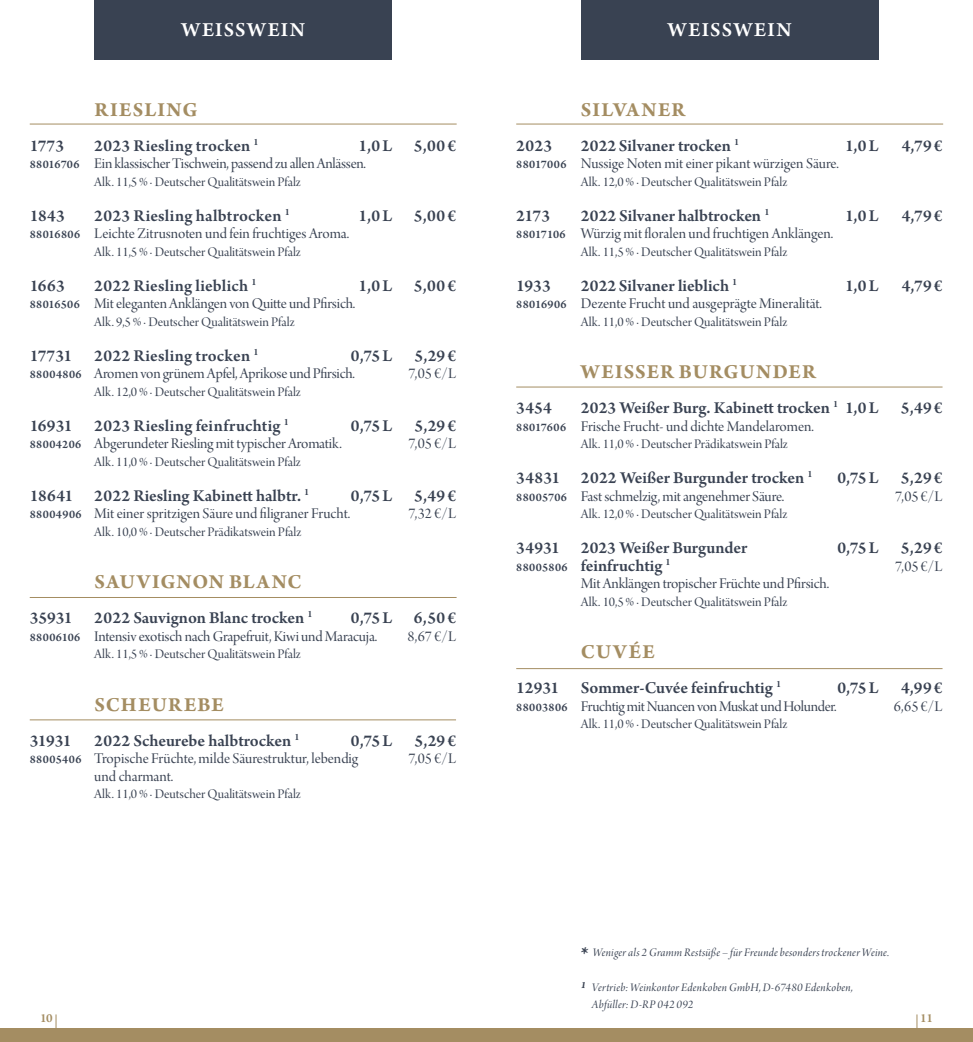
<style>
.page{position:relative;width:973px;height:1042px;background:#fff}
.page>*{position:absolute;margin:0;border:0;box-sizing:border-box;transform-origin:0 0}
.t1{font:700 21px "Arno Pro";letter-spacing:.055em;color:#a48d62}
.t2{font:600 21px "Arno Pro";letter-spacing:.065em;color:#fff}
.t3{font:600 17.5px/17.5px "Arno Pro";color:#394252}
.t4{font:600 17.5px "Arno Pro";letter-spacing:.02em;color:#394252}
.t5{font:15.75px/17.5px "Arno Pro Display";letter-spacing:-.01em;color:#394252}
.t6{font:14px "Arno Pro Display";color:#394252}
.t7{font:600 13.12px "Arno Pro";color:#a48d62}
.t8{font:12.25px/17.5px "Arno Pro Italic Display";letter-spacing:.02em;color:#394252}
.t9{font:600 12.25px "Arno Pro";letter-spacing:.035em;color:#394252}
.t10{font:600 12.25px "Arno Pro";letter-spacing:.005em;color:#394252}
.t11{font:600 12.25px "Arno Pro";letter-spacing:.01em;color:#394252}
.s1{font-family:"Arno Pro";font-weight:700;font-size:21px}
</style>
<div class="page">
<div style="left:580px;top:0;width:298px;height:59px;background:#394252"></div>
<div style="left:94px;top:0;width:298px;height:59px;background:#394252"></div>
<div style="left:0;top:1029px;width:972px;height:13px;background:#a48d62"></div>
<hr style="left:516px;top:668px;width:426px;height:1px;background:#a48d62">
<hr style="left:516px;top:387px;width:426px;height:1px;background:#a48d62">
<hr style="left:516px;top:124px;width:426px;height:1px;background:#a48d62">
<hr style="left:30px;top:597px;width:426px;height:1px;background:#a48d62">
<hr style="left:30px;top:124px;width:426px;height:1px;background:#a48d62">
<hr style="left:30px;top:719px;width:426px;height:1px;background:#a48d62">
<svg style="left:56px;top:1014px;width:1px;height:15px"></svg>
<svg style="left:916px;top:1014px;width:1px;height:15px"></svg>
<h1 class="t2" style="left:181px;top:18px;width:125px">WEISSWEIN</h1>
<h1 class="t2" style="left:667px;top:18px;width:125px">WEISSWEIN</h1>
<h1 class="t1" style="left:94px;top:97px;width:104px">RIESLING</h1>
<p class="t3" style="left:94px;top:137px;width:166px">2023 Riesling trocken <sup>1</sup></p>
<p class="t5" style="left:94px;top:156px;width:273px">Ein klassischer Tischwein, passend zu allen Anlässen.</p>
<p class="t6" style="left:94px;top:174px;width:208px">Alk. 11,5% · Deutscher Qualitätswein Pfalz</p>
<p class="t3" style="left:30px;top:137px;width:36px">1773</p>
<p class="t3" style="left:358px;top:137px;width:99px">1,0L 5,00€</p>
<p class="t11" style="left:30px;top:157px;width:51px">88016706</p>
<p class="t3" style="left:30px;top:207px;width:36px">1843</p>
<p class="t3" style="left:94px;top:207px;width:197px">2023 Riesling halbtrocken <sup>1</sup></p>
<p class="t3" style="left:358px;top:207px;width:35px">1,0L</p>
<p class="t3" style="left:414px;top:207px;width:44px">5,00€</p>
<p class="t9" style="left:30px;top:227px;width:52px">88016806</p>
<p class="t5" style="left:94px;top:226px;width:256px">Leichte Zitrusnoten und fein fruchtiges Aroma.</p>
<p class="t6" style="left:94px;top:244px;width:208px">Alk. 11,5% · Deutscher Qualitätswein Pfalz</p>
<p class="t3" style="left:30px;top:277px;width:36px">1663</p>
<p class="t3" style="left:94px;top:277px;width:164px">2022 Riesling lieblich <sup>1</sup></p>
<p class="t3" style="left:358px;top:277px;width:35px">1,0L</p>
<p class="t3" style="left:414px;top:277px;width:44px">5,00€</p>
<p class="t9" style="left:30px;top:297px;width:52px">88016506</p>
<p class="t5" style="left:94px;top:296px;width:262px">Mit eleganten Anklängen von Quitte und Pfirsich.</p>
<p class="t6" style="left:94px;top:314px;width:202px">Alk. 9,5% · Deutscher Qualitätswein Pfalz</p>
<p class="t3" style="left:30px;top:347px;width:44px">17731</p>
<p class="t3" style="left:94px;top:347px;width:166px">2022 Riesling trocken <sup>1</sup></p>
<p class="t3" style="left:351px;top:347px;width:43px">0,75L</p>
<p class="t3" style="left:414px;top:347px;width:43px">5,29€</p>
<p class="t9" style="left:30px;top:367px;width:53px">88004806</p>
<p class="t5" style="left:94px;top:366px;width:262px">Aromen von grünem Apfel, Aprikose und Pfirsich.</p>
<p class="t5" style="left:408px;top:366px;width:49px">7,05 €/L</p>
<p class="t6" style="left:94px;top:384px;width:208px">Alk. 12,0% · Deutscher Qualitätswein Pfalz</p>
<p class="t3" style="left:30px;top:417px;width:44px">16931</p>
<p class="t4" style="left:94px;top:415px;width:196px">2023 Riesling feinfruchtig <sup>1</sup></p>
<p class="t3" style="left:351px;top:417px;width:43px">0,75L</p>
<p class="t3" style="left:414px;top:417px;width:43px">5,29€</p>
<p class="t9" style="left:30px;top:437px;width:53px">88004206</p>
<p class="t5" style="left:94px;top:436px;width:249px">Abgerundeter Riesling mit typischer Aromatik.</p>
<p class="t5" style="left:408px;top:436px;width:49px">7,05 €/L</p>
<p class="t6" style="left:94px;top:454px;width:208px">Alk. 11,0% · Deutscher Qualitätswein Pfalz</p>
<p class="t3" style="left:30px;top:487px;width:45px">18641</p>
<p class="t3" style="left:94px;top:487px;width:216px">2022 Riesling Kabinett halbtr. <sup>1</sup></p>
<p class="t3" style="left:351px;top:487px;width:43px">0,75L</p>
<p class="t3" style="left:414px;top:487px;width:43px">5,49€</p>
<p class="t9" style="left:30px;top:507px;width:53px">88004906</p>
<p class="t5" style="left:94px;top:506px;width:257px">Mit einer spritzigen Säure und filigraner Frucht.</p>
<p class="t5" style="left:408px;top:506px;width:49px">7,32 €/L</p>
<p class="t6" style="left:94px;top:524px;width:208px">Alk. 10,0% · Deutscher Prädikatswein Pfalz</p>
<h1 class="t1" style="left:94px;top:570px;width:208px">SAUVIGNON BLANC</h1>
<p class="t3" style="left:94px;top:610px;width:220px">2022 Sauvignon Blanc trocken <sup>1</sup></p>
<p class="t5" style="left:94px;top:628px;width:284px">Intensiv exotisch nach Grapefruit, Kiwi und Maracuja.</p>
<p class="t6" style="left:94px;top:646px;width:208px">Alk. 11,5% · Deutscher Qualitätswein Pfalz</p>
<p class="t3" style="left:30px;top:610px;width:44px">35931</p>
<p class="t3" style="left:351px;top:610px;width:107px">0,75L 6,50€</p>
<p class="t5" style="left:407px;top:628px;width:50px">8,67€/L</p>
<p class="t9" style="left:30px;top:630px;width:52px">88006106</p>
<h1 class="t1" style="left:94px;top:692px;width:131px">SCHEUREBE</h1>
<p class="t3" style="left:94px;top:732px;width:207px">2022 Scheurebe halbtrocken <sup>1</sup></p>
<p class="t5" style="left:94px;top:751px;width:265px">Tropische Früchte, milde Säurestruktur, lebendig und charmant.</p>
<p class="t6" style="left:94px;top:786px;width:208px">Alk. 11,0% · Deutscher Qualitätswein Pfalz</p>
<p class="t3" style="left:30px;top:732px;width:43px">31931</p>
<p class="t3" style="left:351px;top:732px;width:43px">0,75L</p>
<p class="t3" style="left:414px;top:732px;width:43px">5,29€</p>
<p class="t5" style="left:408px;top:751px;width:49px">7,05 €/L</p>
<p class="t9" style="left:30px;top:752px;width:53px">88005406</p>
<h1 class="t1" style="left:580px;top:97px;width:105px">SILVANER</h1>
<p class="t3" style="left:516px;top:137px;width:38px">2023</p>
<p class="t3" style="left:580px;top:137px;width:160px">2022 Silvaner trocken <sup>1</sup></p>
<p class="t3" style="left:845px;top:137px;width:35px">1,0L</p>
<p class="t3" style="left:901px;top:137px;width:42px">4,79 €</p>
<p class="t9" style="left:516px;top:157px;width:52px">88017006</p>
<p class="t5" style="left:580px;top:156px;width:259px">Nussige Noten mit einer pikant würzigen Säure.</p>
<p class="t6" style="left:580px;top:174px;width:208px">Alk. 12,0% · Deutscher Qualitätswein Pfalz</p>
<p class="t3" style="left:516px;top:207px;width:35px">2173</p>
<p class="t3" style="left:580px;top:207px;width:190px">2022 Silvaner halbtrocken <sup>1</sup></p>
<p class="t3" style="left:845px;top:207px;width:35px">1,0L</p>
<p class="t3" style="left:901px;top:207px;width:42px">4,79 €</p>
<p class="t10" style="left:516px;top:227px;width:51px">88017106</p>
<p class="t5" style="left:580px;top:226px;width:254px">Würzig mit floralen und fruchtigen Anklängen.</p>
<p class="t6" style="left:580px;top:244px;width:208px">Alk. 11,5% · Deutscher Qualitätswein Pfalz</p>
<p class="t3" style="left:516px;top:277px;width:36px">1933</p>
<p class="t3" style="left:580px;top:277px;width:158px">2022 Silvaner lieblich <sup>1</sup></p>
<p class="t3" style="left:845px;top:277px;width:35px">1,0L</p>
<p class="t3" style="left:901px;top:277px;width:42px">4,79 €</p>
<p class="t9" style="left:516px;top:297px;width:52px">88016906</p>
<p class="t5" style="left:580px;top:296px;width:243px">Dezente Frucht und ausgeprägte Mineralität.</p>
<p class="t6" style="left:580px;top:314px;width:208px">Alk. 11,0% · Deutscher Qualitätswein Pfalz</p>
<h1 class="t1" style="left:580px;top:360px;width:236px">WEISSER BURGUNDER</h1>
<p class="t3" style="left:580px;top:400px;width:299px">2023 Weißer Burg. Kabinett trocken <sup>1</sup> 1,0L</p>
<p class="t5" style="left:580px;top:418px;width:234px">Frische Frucht- und dichte Mandelaromen.</p>
<p class="t6" style="left:580px;top:436px;width:208px">Alk. 11,0% · Deutscher Prädikatswein Pfalz</p>
<p class="t3" style="left:516px;top:400px;width:37px">3454</p>
<p class="t3" style="left:900px;top:400px;width:43px">5,49€</p>
<p class="t9" style="left:516px;top:420px;width:51px">88017606</p>
<p class="t3" style="left:580px;top:470px;width:233px">2022 Weißer Burgunder trocken <sup>1</sup></p>
<p class="t5" style="left:580px;top:488px;width:205px">Fast schmelzig, mit angenehmer Säure.</p>
<p class="t6" style="left:580px;top:506px;width:208px">Alk. 12,0% · Deutscher Qualitätswein Pfalz</p>
<p class="t3" style="left:516px;top:470px;width:45px">34831</p>
<p class="t3" style="left:837px;top:470px;width:43px">0,75L</p>
<p class="t3" style="left:900px;top:470px;width:43px">5,29€</p>
<p class="t5" style="left:895px;top:488px;width:49px">7,05 €/L</p>
<p class="t9" style="left:516px;top:490px;width:52px">88005706</p>
<p class="t3" style="left:580px;top:540px;width:168px">2023 Weißer Burgunder feinfruchtig <sup>1</sup></p>
<p class="t5" style="left:580px;top:576px;width:250px">Mit Anklängen tropischer Früchte und Pfirsich.</p>
<p class="t6" style="left:580px;top:594px;width:208px">Alk. 10,5% · Deutscher Qualitätswein Pfalz</p>
<p class="t3" style="left:516px;top:540px;width:45px">34931</p>
<p class="t3" style="left:837px;top:540px;width:43px">0,75L</p>
<p class="t3" style="left:900px;top:540px;width:43px">5,29€</p>
<p class="t5" style="left:895px;top:558px;width:49px">7,05 €/L</p>
<p class="t9" style="left:516px;top:560px;width:53px">88005806</p>
<h1 class="t1" style="left:580px;top:640px;width:75px">CUVÉE</h1>
<p class="t3" style="left:580px;top:680px;width:202px">Sommer-Cuvée feinfruchtig <sup>1</sup></p>
<p class="t5" style="left:580px;top:698px;width:257px">Fruchtig mit Nuancen von Muskat und Holunder.</p>
<p class="t6" style="left:580px;top:716px;width:208px">Alk. 11,0% · Deutscher Qualitätswein Pfalz</p>
<p class="t3" style="left:516px;top:680px;width:44px">12931</p>
<p class="t3" style="left:837px;top:680px;width:43px">0,75L</p>
<p class="t3" style="left:900px;top:680px;width:43px">4,99€</p>
<p class="t5" style="left:893px;top:698px;width:50px">6,65€/L</p>
<p class="t9" style="left:516px;top:700px;width:53px">88003806</p>
<p class="t8" style="left:580px;top:944px;width:310px"><span class="s1">*</span> Weniger als 2 Gramm Restsüße – für Freunde besonders trockener Weine.</p>
<p class="t8" style="left:591px;top:979px;width:262px;text-indent:-11px"><sup>1</sup> Vertrieb: Weinkontor Edenkoben GmbH, D-67480 Edenkoben,<br>Abfüller: D-RP 042 092</p>
<p class="t7" style="left:40px;top:1011px;width:14px">10</p>
<p class="t7" style="left:920px;top:1011px;width:14px">11</p>
</div>
